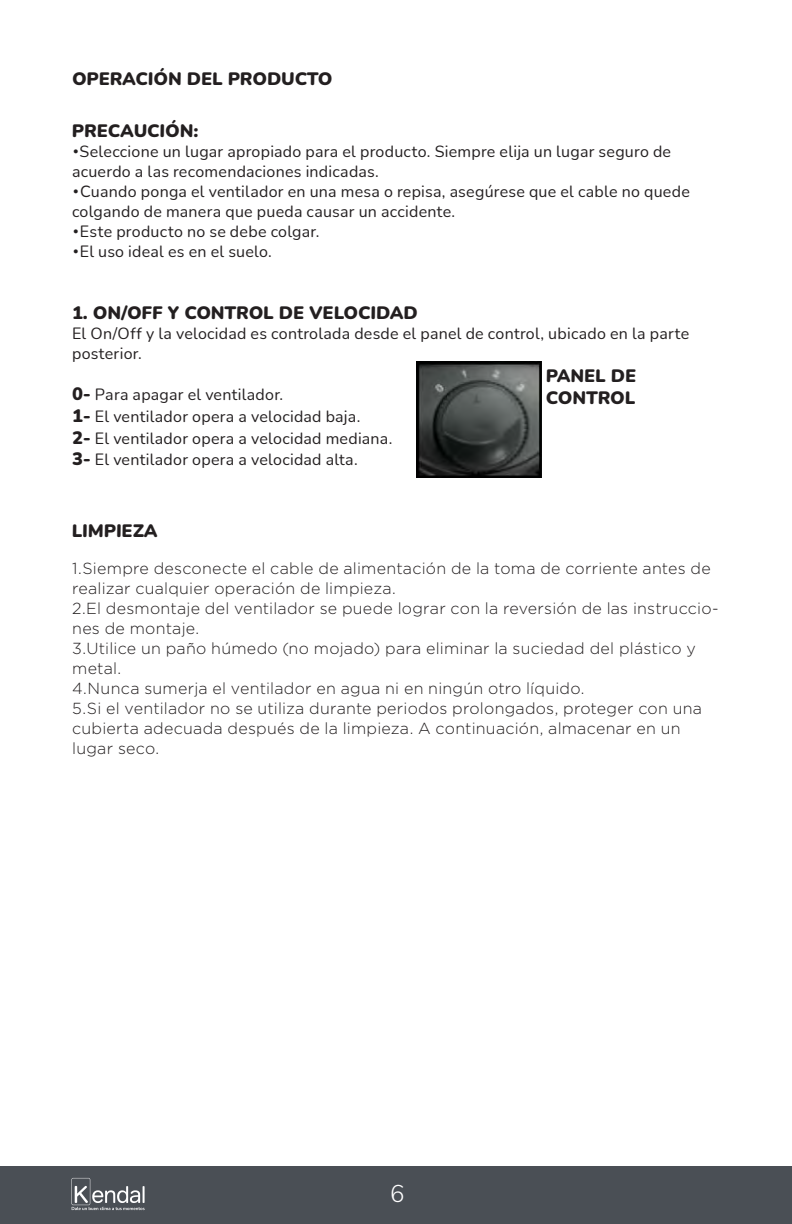
<style>
.page{position:relative;width:792px;height:1224px;background:#fff}
.page>*{position:absolute;margin:0;border:0;box-sizing:border-box;transform-origin:0 0}
.t1{font:300 24px "Nunito";color:#fff}
.t2{font:900 18px/21.6px "Nunito";color:#231f20}
.t3{font:16px/20px "Nunito";letter-spacing:.015em;color:#231f20}
.t4{font:300 16px/20px "Gotham HTF";letter-spacing:.015em;color:#231f20}
.s1{font-family:"Gotham HTF";font-weight:300}
.s2{font-weight:900;font-size:18px}
</style>
<div class="page">
<div style="left:0;top:1166px;width:792px;height:58px;background:#4a4f55"></div>
<svg style="left:71px;top:1178px;width:74px;height:32px"></svg>
<img style="left:417px;top:361px;width:124px;height:117px">
<p class="t2" style="left:72px;top:67px;width:262px">OPERACIÓN DEL PRODUCTO</p>
<p class="t2" style="left:72px;top:119px;width:128px">PRECAUCIÓN:</p>
<p class="t3" style="left:72px;top:141px;width:601px"><span class="s1">•</span>Seleccione un lugar apropiado para el producto. Siempre elija un lugar seguro de acuerdo a las recomendaciones indicadas.</p>
<p class="t3" style="left:72px;top:181px;width:619px"><span class="s1">•</span>Cuando ponga el ventilador en una mesa o repisa, asegúrese que el cable no quede colgando de manera que pueda causar un accidente.</p>
<p class="t3" style="left:72px;top:221px;width:249px"><span class="s1">•</span>Este producto no se debe colgar.</p>
<p class="t3" style="left:72px;top:241px;width:201px"><span class="s1">•</span>El uso ideal es en el suelo.</p>
<p class="t2" style="left:72px;top:301px;width:348px">1. ON/OFF Y CONTROL DE VELOCIDAD</p>
<p class="t3" style="left:72px;top:323px;width:619px">El On/Off y la velocidad es controlada desde el panel de control, ubicado en la parte posterior.</p>
<p class="t3" style="left:72px;top:384px;width:213px"><span class="s2">0-</span> Para apagar el ventilador.</p>
<p class="t3" style="left:72px;top:406px;width:290px"><span class="s2">1-</span> El ventilador opera a velocidad baja.</p>
<p class="t3" style="left:72px;top:427px;width:322px"><span class="s2">2-</span> El ventilador opera a velocidad mediana.</p>
<p class="t3" style="left:72px;top:449px;width:287px"><span class="s2">3-</span> El ventilador opera a velocidad alta.</p>
<p class="t2" style="left:546px;top:364px;width:92px">PANEL DE<br>CONTROL</p>
<p class="t2" style="left:72px;top:519px;width:88px">LIMPIEZA</p>
<p class="t4" style="left:72px;top:559px;width:640px">1.Siempre desconecte el cable de alimentación de la toma de corriente antes de realizar cualquier operación de limpieza.</p>
<p class="t4" style="left:72px;top:599px;width:648px">2.El desmontaje del ventilador se puede lograr con la reversión de las instruccio&shy;nes de montaje.</p>
<p class="t4" style="left:72px;top:639px;width:625px">3.Utilice un paño húmedo (no mojado) para eliminar la suciedad del plástico y metal.</p>
<p class="t4" style="left:72px;top:679px;width:514px">4.Nunca sumerja el ventilador en agua ni en ningún otro líquido.</p>
<p class="t4" style="left:72px;top:699px;width:631px">5.Si el ventilador no se utiliza durante periodos prolongados, proteger con una cubierta adecuada después de la limpieza. A continuación, almacenar en un lugar seco.</p>
<h1 class="t1" style="left:390px;top:1177px;width:16px">6</h1>
</div>
